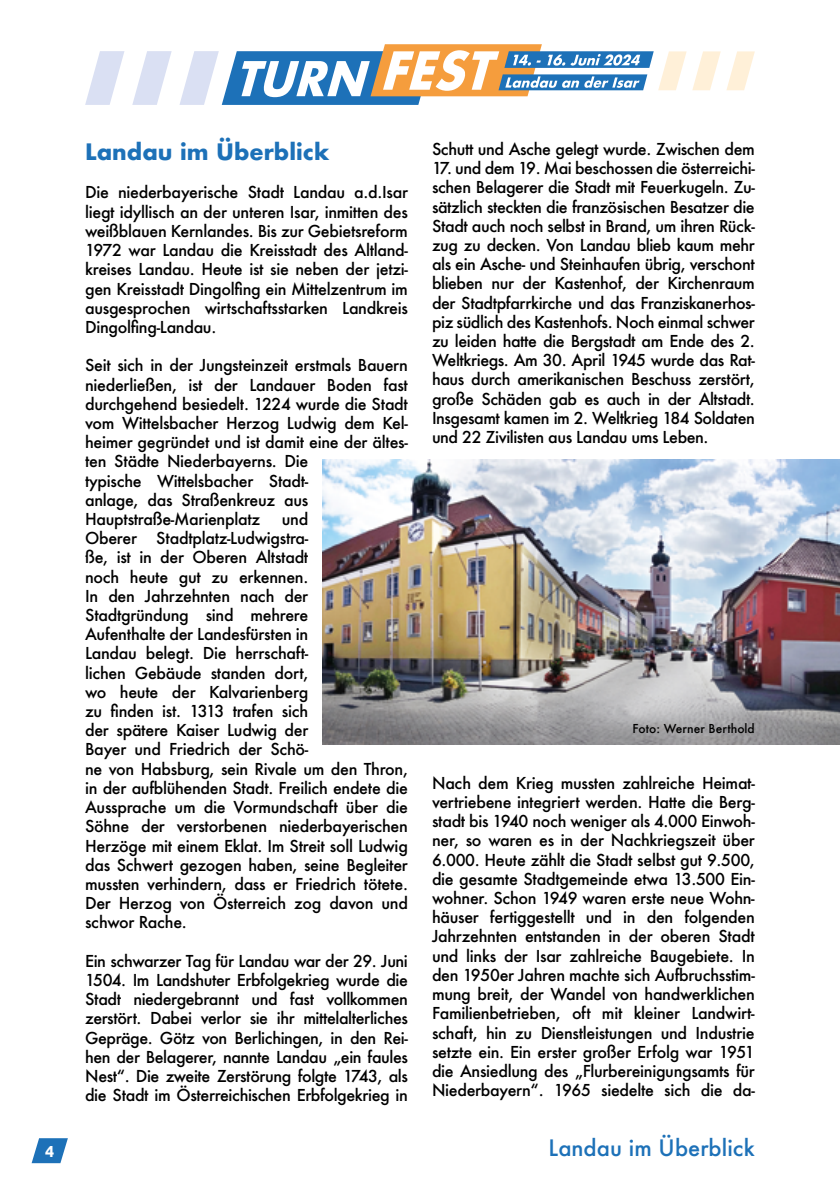
<style>
.page{position:relative;width:840px;height:1191px;background:#fff}
.page>*{position:absolute;margin:0;border:0;box-sizing:border-box;transform-origin:0 0}
.t1{font:700 22px "Futura";color:#1d71b8}
.t2{font:500 22px "Futura";color:#1d71b8}
.t3{font:500 16px/19.2px "Futura";letter-spacing:-.02em;color:#000;text-align:justify}
.t4{font:700 16px "Ubuntu";color:#fff}
.t5{font:500 12px "Futura";color:#000}
</style>
<div class="page">
<svg style="left:32px;top:1138px;width:36px;height:25px"></svg>
<svg style="left:85px;top:44px;width:669px;height:61px"></svg>
<img style="left:322px;top:459px;width:517px;height:285px">
<p class="t4" style="left:45px;top:1141px;width:11px">4</p>
<h1 class="t1" style="left:85px;top:136px;width:246px">Landau im Überblick</h1>
<p class="t3" style="left:85px;top:183px;width:324px">Die niederbayerische Stadt Landau a.d.Isar liegt idyllisch an der unteren Isar, inmitten des weißblauen Kernlandes. Bis zur Gebietsreform 1972 war Landau die Kreisstadt des Altland&shy;kreises Landau. Heute ist sie neben der jetzi&shy;gen Kreisstadt Dingolfing ein Mittelzentrum im ausgesprochen wirtschaftsstarken Landkreis Dingolfing-Landau.</p>
<p class="t3" style="left:85px;top:355px;width:324px;text-align:left">Seit sich in der Jungsteinzeit erstmals Bauern niederließen, ist der Landauer Boden fast durchgehend besiedelt. 1224 wurde die Stadt vom Wittelsbacher Herzog Ludwig dem Kel&shy;heimer gegründet und ist damit eine der ältes&shy;ten Städte Niederbayerns. Die<br>typische Wittelsbacher Stadt-<br>anlage, das Straßenkreuz aus Hauptstraße-Marienplatz</p>
<p class="t3" style="left:85px;top:509px;width:324px;text-align:left;text-indent:197px">und<br>Oberer Stadtplatz-Ludwigstra-<br>ße, ist in der Oberen Altstadt<br>noch heute gut zu erkennen.<br>In den Jahrzehnten nach der<br>Stadtgründung sind mehrere<br>Aufenthalte der Landesfürsten in<br>Landau belegt. Die herrschaft-<br>lichen Gebäude standen dort,<br>wo heute der Kalvarienberg<br>zu finden ist. 1313 trafen sich<br>der spätere Kaiser Ludwig der<br>Bayer und Friedrich der Schö-<br>ne von Habsburg, sein Rivale um den Thron, in der aufblühenden Stadt. Freilich endete die<br>Aussprache um die Vormundschaft über die<br>Söhne der verstorbenen niederbayerischen<br>Herzöge mit einem Eklat. Im Streit soll Ludwig das Schwert gezogen haben, seine Begleiter mussten verhindern, dass er Friedrich tötete.<br>Der Herzog von Österreich zog davon und schwor Rache.</p>
<p class="t3" style="left:85px;top:951px;width:324px">Ein schwarzer Tag für Landau war der 29. Juni 1504. Im Landshuter Erbfolgekrieg wurde die Stadt niedergebrannt und fast vollkommen zerstört. Dabei verlor sie ihr mittelalterliches Gepräge. Götz von Berlichingen, in den Rei&shy;hen der Belagerer, nannte Landau „ein faules Nest“. Die zweite Zerstörung folgte 1743, als die Stadt im Österreichischen Erbfolgekrieg in</p>
<p class="t3" style="left:432px;top:139px;width:324px">Schutt und Asche gelegt wurde. Zwischen dem</p>
<p class="t3" style="left:432px;top:158px;width:324px">17. und dem 19. Mai beschossen die österreichi&shy;schen Belagerer die Stadt mit Feuerkugeln. Zu&shy;sätzlich steckten die französischen Besatzer die Stadt auch noch selbst in Brand, um ihren Rück&shy;zug zu decken. Von Landau blieb kaum mehr als ein Asche- und Steinhaufen übrig, verschont blieben nur der Kastenhof, der Kirchenraum der Stadtpfarrkirche und das Franziskanerhos&shy;piz südlich des Kastenhofs. Noch einmal schwer zu leiden hatte die Bergstadt am Ende des 2.<br>Weltkriegs. Am 30. April 1945 wurde das Rat&shy;haus durch amerikanischen Beschuss zerstört, große Schäden gab es auch in der Altstadt.<br>Insgesamt kamen im 2. Weltkrieg 184 Soldaten und 22 Zivilisten aus Landau ums Leben.</p>
<p class="t5" style="left:632px;top:720px;width:124px">Foto: Werner Berthold</p>
<p class="t3" style="left:432px;top:773px;width:324px">Nach dem Krieg mussten zahlreiche Heimat&shy;vertriebene integriert werden. Hatte die Berg&shy;stadt bis 1940 noch weniger als 4.000 Einwoh&shy;ner, so waren es in der Nachkriegszeit über 6.000. Heute zählt die Stadt selbst gut 9.500, die gesamte Stadtgemeinde etwa 13.500 Ein&shy;wohner. Schon 1949 waren erste neue Wohn&shy;häuser fertiggestellt und in den folgenden Jahrzehnten entstanden in der oberen Stadt und links der Isar zahlreiche Baugebiete. In den 1950er Jahren machte sich Aufbruchsstim&shy;mung breit, der Wandel von handwerklichen Familienbetrieben, oft mit kleiner Landwirt&shy;schaft, hin zu Dienstleistungen und Industrie setzte ein. Ein erster großer Erfolg war 1951 die Ansiedlung des „Flurbereinigungsamts für Niederbayern“. 1965 siedelte sich die da-</p>
<h1 class="t2" style="left:548px;top:1133px;width:208px">Landau im Überblick</h1>
</div>
